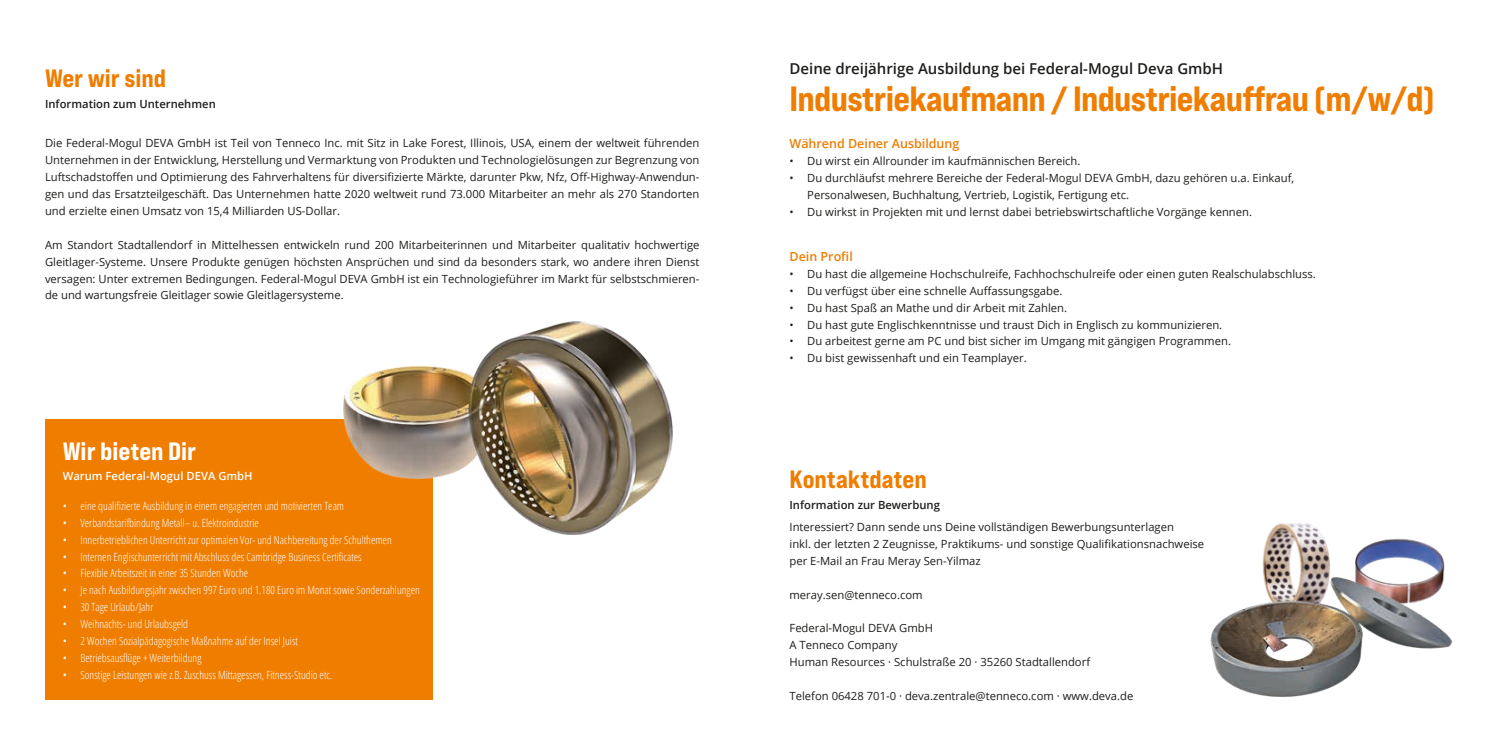
<style>
.page{position:relative;width:1489px;height:745px;background:#fff}
.page>*{position:absolute;margin:0;border:0;box-sizing:border-box;transform-origin:0 0}
.t1{font:35px "Bebas Neue Pro Exp Eb";letter-spacing:-.02em;color:#ef7d00}
.t2{font:25px "Bebas Neue Pro Exp Eb";color:#ef7d00}
.t3{font:25px "Bebas Neue Pro Exp Eb";color:#fff}
.t4{font:600 15px "Open Sans";color:#1d1d1b}
.t5{font:600 12.5px "Open Sans";color:#ef7d00}
.t6{font:11.25px/16.9px "Open Sans";color:#1d1d1b}
.t7{font:300 condensed 11.25px "Open Sans";color:#fff}
.t8{font:600 11.25px "Open Sans";color:#1d1d1b}
.t9{font:600 11.25px "Open Sans";color:#fff}
</style>
<div class="page">
<div style="left:45px;top:419px;width:387px;height:280px;background:#ef7d00"></div>
<img style="left:1264px;top:523px;width:64px;height:26px">
<img style="left:1362px;top:538px;width:73px;height:11px">
<img style="left:1210px;top:549px;width:242px;height:148px">
<img style="left:344px;top:321px;width:328px;height:213px">
<h2 class="t2" style="left:45px;top:63px;width:123px">Wer wir sind</h2>
<p class="t8" style="left:45px;top:96px;width:172px">Information zum Unternehmen</p>
<p class="t6" style="left:45px;top:134px;width:656px;text-align:justify">Die Federal-Mogul DEVA GmbH ist Teil von Tenneco Inc. mit Sitz in Lake Forest, Illinois, USA, einem der weltweit führenden Unternehmen in der Entwicklung, Herstellung und Vermarktung von Produkten und Technologielösungen zur Begrenzung von Luftschadstoffen und Optimierung des Fahrverhaltens für diversifizierte Märkte, darunter Pkw, Nfz, Off-Highway-Anwendun&shy;gen und das Ersatzteilgeschäft. Das Unternehmen hatte 2020 weltweit rund 73.000 Mitarbeiter an mehr als 270 Standorten und erzielte einen Umsatz von 15,4 Milliarden US-Dollar.</p>
<p class="t6" style="left:45px;top:236px;width:656px;text-align:justify">Am Standort Stadtallendorf in Mittelhessen entwickeln rund 200 Mitarbeiterinnen und Mitarbeiter qualitativ hochwertige Gleitlager-Systeme. Unsere Produkte genügen höchsten Ansprüchen und sind da besonders stark, wo andere ihren Dienst versagen: Unter extremen Bedingungen. Federal-Mogul DEVA GmbH ist ein Technologieführer im Markt für selbstschmieren&shy;de und wartungsfreie Gleitlager sowie Gleitlagersysteme.</p>
<h2 class="t3" style="left:63px;top:435px;width:135px">Wir bieten Dir</h2>
<p class="t9" style="left:63px;top:468px;width:191px">Warum Federal-Mogul DEVA GmbH</p>
<p class="t7" style="left:63px;top:498px;width:283px">• eine qualifizierte Ausbildung in einem engagierten und motivierten Team</p>
<p class="t7" style="left:63px;top:514px;width:198px">• Verbandstarifbindung Metall– u. Elektroindustrie</p>
<p class="t7" style="left:63px;top:531px;width:330px">• Innerbetrieblichen Unterricht zur optimalen Vor- und Nachbereitung der Schulthemen</p>
<p class="t7" style="left:63px;top:548px;width:300px">• Internen Englischunterricht mit Abschluss des Cambridge Business Certificates</p>
<p class="t7" style="left:63px;top:565px;width:187px">• Flexible Arbeitszeit in einer 35 Stunden Woche</p>
<p class="t7" style="left:63px;top:582px;width:358px">• Je nach Ausbildungsjahr zwischen 997 Euro und 1.180 Euro im Monat sowie Sonderzahlungen</p>
<p class="t7" style="left:63px;top:599px;width:92px">• 30 Tage Urlaub/Jahr</p>
<p class="t7" style="left:63px;top:616px;width:127px">• Weihnachts- und Urlaubsgeld</p>
<p class="t7" style="left:63px;top:633px;width:237px">• 2 Wochen Sozialpädagogische Maßnahme auf der Insel Juist</p>
<p class="t7" style="left:63px;top:649px;width:140px">• Betriebsausflüge + Weiterbildung</p>
<p class="t7" style="left:63px;top:666px;width:271px">• Sonstige Leistungen wie z.B. Zuschuss Mittagessen, Fitness-Studio etc.</p>
<h3 class="t4" style="left:789px;top:58px;width:435px">Deine dreijährige Ausbildung bei Federal-Mogul Deva GmbH</h3>
<h1 class="t1" style="left:789px;top:77px;width:647px">Industriekaufmann / Industriekauffrau (m/w/d)</h1>
<p class="t5" style="left:789px;top:135px;width:171px">Während Deiner Ausbildung</p>
<p class="t6" style="left:789px;top:152px;width:292px">• Du wirst ein Allrounder im kaufmännischen Bereich.</p>
<p class="t6" style="left:807px;top:169px;width:488px;text-indent:-18px">• Du durchläufst mehrere Bereiche der Federal-Mogul DEVA GmbH, dazu gehören u.a. Einkauf,<br>Personalwesen, Buchhaltung, Vertrieb, Logistik, Fertigung etc.</p>
<p class="t6" style="left:789px;top:203px;width:464px">• Du wirkst in Projekten mit und lernst dabei betriebswirtschaftliche Vorgänge kennen.</p>
<p class="t5" style="left:789px;top:248px;width:65px">Dein Profil</p>
<p class="t6" style="left:789px;top:265px;width:528px">• Du hast die allgemeine Hochschulreife, Fachhochschulreife oder einen guten Realschulabschluss.</p>
<p class="t6" style="left:789px;top:282px;width:274px">• Du verfügst über eine schnelle Auffassungsgabe.</p>
<p class="t6" style="left:789px;top:298px;width:279px">• Du hast Spaß an Mathe und dir Arbeit mit Zahlen.</p>
<p class="t6" style="left:789px;top:315px;width:434px">• Du hast gute Englischkenntnisse und traust Dich in Englisch zu kommunizieren.</p>
<p class="t6" style="left:789px;top:332px;width:443px">• Du arbeitest gerne am PC und bist sicher im Umgang mit gängigen Programmen.</p>
<p class="t6" style="left:789px;top:349px;width:239px">• Du bist gewissenhaft und ein Teamplayer.</p>
<h2 class="t2" style="left:789px;top:463px;width:139px">Kontaktdaten</h2>
<p class="t8" style="left:789px;top:496px;width:152px">Information zur Bewerbung</p>
<p class="t6" style="left:789px;top:518px;width:416px">Interessiert? Dann sende uns Deine vollständigen Bewerbungsunterlagen<br>inkl. der letzten 2 Zeugnisse, Praktikums- und sonstige Qualifikationsnachweise per E-Mail an Frau Meray Sen-Yilmaz</p>
<p class="t6" style="left:789px;top:585px;width:135px">meray.sen@tenneco.com</p>
<p class="t6" style="left:789px;top:619px;width:302px">Federal-Mogul DEVA GmbH<br>A Tenneco Company<br>Human Resources · Schulstraße 20 · 35260 Stadtallendorf</p>
<p class="t6" style="left:789px;top:686px;width:345px">Telefon 06428 701-0 · deva.zentrale@tenneco.com · www.deva.de</p>
</div>
